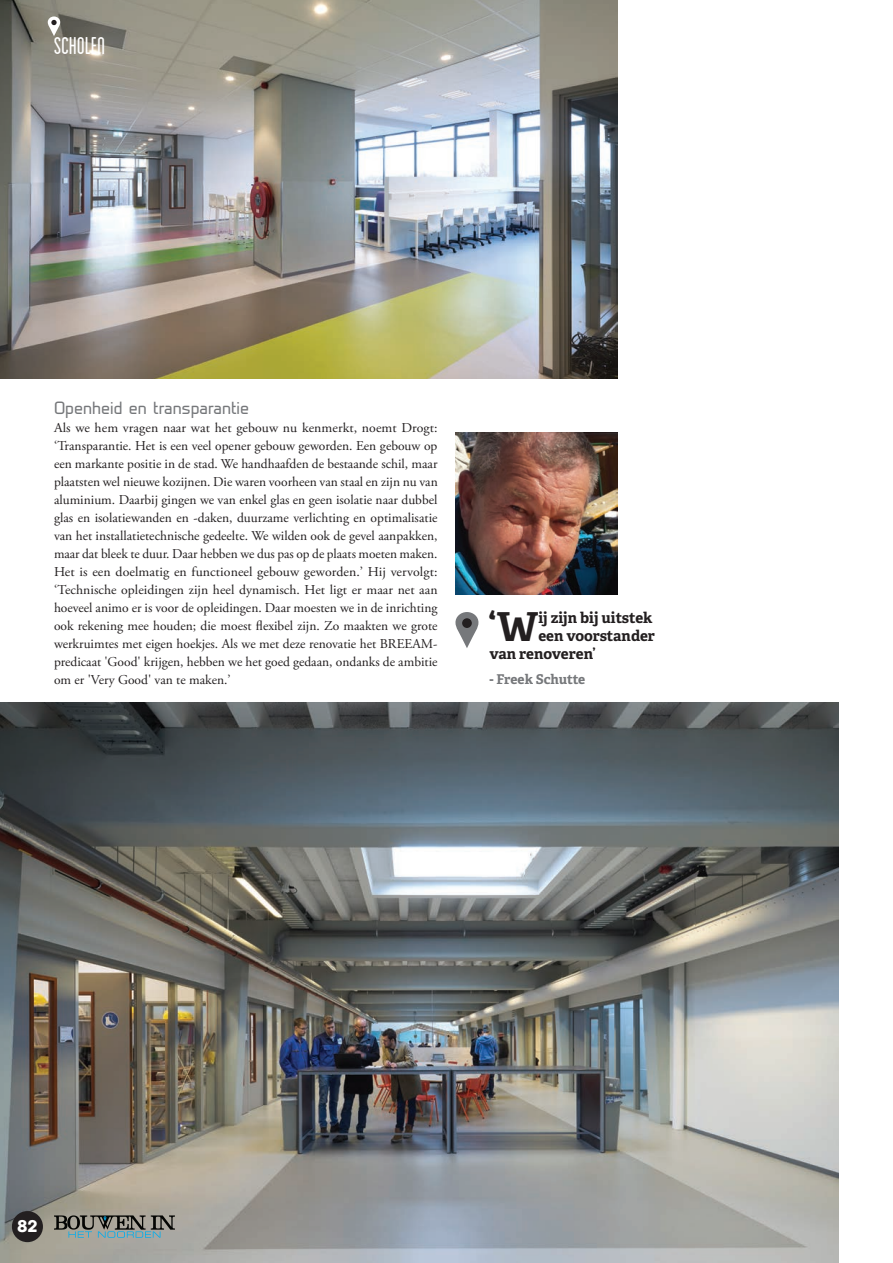
<style>
.page{position:relative;width:893px;height:1263px;background:#fff}
.page>*{position:absolute;margin:0;border:0;box-sizing:border-box;transform-origin:0 0}
.Quotes{font:700 39.9px "Adelle Basic";color:#231f20}
.t1{font:condensed 25.5px "Blanch";color:#fff}
.t2{font:18px "Archive";color:#fff}
.Main_Paragraphs{font:16.5px "Prime";color:#76787b}
.Quotes-2{font:700 15px "Adelle Basic";color:#231f20}
.Main_Paragraphs-2{font:13.5px/18px "Adobe Garamond Pro";color:#231f20;text-align:justify}
.Quotes-3{font:700 13.5px "Adelle Basic";letter-spacing:-.005em;color:#76787b}
</style>
<div class="page">
<img style="left:0;top:702px;width:839px;height:561px">
<svg style="left:455px;top:612px;width:23px;height:36px"></svg>
<div style="left:462px;top:618px;width:10px;height:10px;background:#231f20;border-radius:50%"></div>
<img style="left:455px;top:432px;width:162px;height:162px">
<img style="left:0;top:0;width:617px;height:378px">
<svg style="left:48px;top:16px;width:12px;height:20px"></svg>
<svg style="left:51px;top:20px;width:6px;height:5px"></svg>
<svg style="left:54px;top:1215px;width:121px;height:23px;background:#767e7a"></svg>
<div style="left:12px;top:1211px;width:31px;height:31px;background:#231f20;border-radius:50%"></div>
<h2 class="t1" style="left:54px;top:32px;width:53px">SCHOLEN</h2>
<p class="Main_Paragraphs" style="left:54px;top:398px;width:197px">Openheid en transparantie</p>
<p class="Main_Paragraphs-2" style="left:54px;top:419px;width:385px">Als we hem vragen naar wat het gebouw nu kenmerkt, noemt Drogt: ‘Transparantie. Het is een veel opener gebouw geworden. Een gebouw op een markante positie in de stad. We handhaafden de bestaande schil, maar plaatsten wel nieuwe kozijnen. Die waren voorheen van staal en zijn nu van aluminium. Daarbij gingen we van enkel glas en geen isolatie naar dubbel glas en isolatiewanden en -daken, duurzame verlichting en optimalisatie van het installatietechnische gedeelte. We wilden ook de gevel aanpakken, maar dat bleek te duur. Daar hebben we dus pas op de plaats moeten maken.<br>Het is een doelmatig en functioneel gebouw geworden.’ Hij vervolgt: ‘Technische opleidingen zijn heel dynamisch. Het ligt er maar net aan hoeveel animo er is voor de opleidingen. Daar moesten we in de inrichting ook rekening mee houden; die moest flexibel zijn. Zo maakten we grote werkruimtes met eigen hoekjes. Als we met deze renovatie het BREEAM&shy;predicaat 'Good' krijgen, hebben we het goed gedaan, ondanks de ambitie om er 'Very Good' van te maken.’</p>
<p class="Quotes" style="left:488px;top:602px;width:52px">‘W</p>
<p class="Quotes-2" style="left:538px;top:608px;width:116px">ij zijn bij uitstek</p>
<p class="Quotes-2" style="left:538px;top:626px;width:118px">een voorstander</p>
<p class="Quotes-2" style="left:489px;top:644px;width:108px">van renoveren’</p>
<p class="Quotes-3" style="left:489px;top:671px;width:97px">- Freek Schutte</p>
<h3 class="t2" style="left:17px;top:1216px;width:22px">82</h3>
</div>
